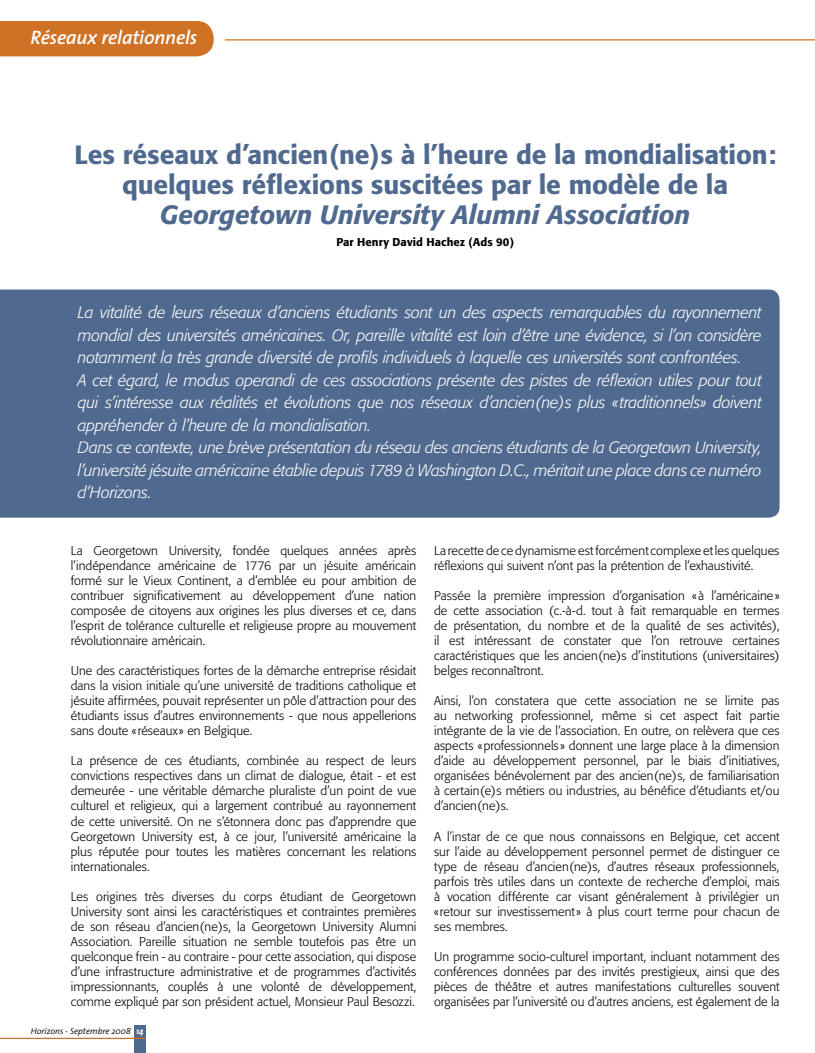
<style>
.page{position:relative;width:815px;height:1053px;background:#fff}
.page>*{position:absolute;margin:0;border:0;box-sizing:border-box;transform-origin:0 0}
.t1{font:500 26.25px/30px "Formata";letter-spacing:-.005em;color:#50698e;text-align:center}
.t2{font:italic 500 26.25px "Formata";color:#50698e}
.t3{font:italic 600 19.5px "The Sans";letter-spacing:-.01em;color:#fff}
.t4{font:italic 300 16.25px/22.5px "Formata";letter-spacing:-.01em;color:#fff}
.t5{font:300 12.5px/15px "Formata";letter-spacing:.005em;color:#000;text-align:justify}
.t6{font:500 11.25px "Formata";letter-spacing:.01em;color:#000}
.t7{font:italic 300 8.75px "The Sans";color:#000}
.s1{font-weight:700;color:#fff}
</style>
<div class="page">
<div style="left:134px;top:1025px;width:11px;height:27px;background:#50698e"></div>
<hr style="left:0;top:1037px;width:146px;height:1px;background:#cf7226">
<div style="left:0;top:289px;width:780px;height:228px;background:#50698e"></div>
<div style="left:0;top:21px;width:214px;height:36px;background:#cf7226"></div>
<hr style="left:225px;top:39px;width:590px;height:1px;background:#cf7226">
<h2 class="t3" style="left:30px;top:22px;width:168px">Réseaux relationnels</h2>
<h1 class="t1" style="left:74px;top:139px;width:703px">Les réseaux d’ancien(ne)s à l’heure de la mondialisation: quelques réflexions suscitées par le modèle de la</h1>
<h1 class="t2" style="left:160px;top:198px;width:532px">Georgetown University Alumni Association</h1>
<p class="t6" style="left:336px;top:235px;width:179px">Par Henry David Hachez (Ads 90)</p>
<p class="t4" style="left:78px;top:301px;width:685px">La vitalité de leurs réseaux d’anciens étudiants sont un des aspects remarquables du rayonnement mondial des universités américaines. Or, pareille vitalité est loin d’être une évidence, si l’on considère notamment la très grande diversité de profils individuels à laquelle ces universités sont confrontées.<br>A cet égard, le modus operandi de ces associations présente des pistes de réflexion utiles pour tout qui s’intéresse aux réalités et évolutions que nos réseaux d’ancien(ne)s plus «traditionnels» doivent appréhender à l’heure de la mondialisation.<br>Dans ce contexte, une brève présentation du réseau des anciens étudiants de la Georgetown University, l’université jésuite américaine établie depuis 1789 à Washington D.C., méritait une place dans ce numéro d’Horizons.</p>
<p class="t5" style="left:71px;top:543px;width:347px">La Georgetown University, fondée quelques années après l’indépendance américaine de 1776 par un jésuite américain formé sur le Vieux Continent, a d’emblée eu pour ambition de contribuer significativement au développement d’une nation composée de citoyens aux origines les plus diverses et ce, dans l’esprit de tolérance culturelle et religieuse propre au mouvement révolutionnaire américain.</p>
<p class="t5" style="left:71px;top:663px;width:347px">Une des caractéristiques fortes de la démarche entreprise résidait dans la vision initiale qu’une université de traditions catholique et jésuite affirmées, pouvait représenter un pôle d’attraction pour des étudiants issus d’autres environnements - que nous appellerions sans doute «réseaux» en Belgique.</p>
<p class="t5" style="left:71px;top:753px;width:347px">La présence de ces étudiants, combinée au respect de leurs convictions respectives dans un climat de dialogue, était - et est demeurée - une véritable démarche pluraliste d’un point de vue culturel et religieux, qui a largement contribué au rayonnement de cette université. On ne s’étonnera donc pas d’apprendre que Georgetown University est, à ce jour, l’université américaine la plus réputée pour toutes les matières concernant les relations internationales.</p>
<p class="t5" style="left:71px;top:888px;width:347px">Les origines très diverses du corps étudiant de Georgetown University sont ainsi les caractéristiques et contraintes premières de son réseau d’ancien(ne)s, la Georgetown University Alumni Association. Pareille situation ne semble toutefois pas être un quelconque frein - au contraire - pour cette association, qui dispose d’une infrastructure administrative et de programmes d’activités impressionnants, couplés à une volonté de développement, comme expliqué par son président actuel, Monsieur Paul Besozzi.</p>
<p class="t7" style="left:31px;top:1023px;width:114px">Horizons - Septembre 2008 <span class="s1">14</span></p>
<p class="t5" style="left:434px;top:543px;width:347px">La recette de ce dynamisme est forcément complexe et les quelques réflexions qui suivent n’ont pas la prétention de l’exhaustivité.</p>
<p class="t5" style="left:434px;top:588px;width:347px">Passée la première impression d’organisation «à l’américaine» de cette association (c.-à-d. tout à fait remarquable en termes de présentation, du nombre et de la qualité de ses activités), il est intéressant de constater que l’on retrouve certaines caractéristiques que les ancien(ne)s d’institutions (universitaires) belges reconnaîtront.</p>
<p class="t5" style="left:434px;top:693px;width:347px">Ainsi, l’on constatera que cette association ne se limite pas au networking professionnel, même si cet aspect fait partie intégrante de la vie de l’association. En outre, on relèvera que ces aspects «professionnels» donnent une large place à la dimension d’aide au développement personnel, par le biais d’initiatives, organisées bénévolement par des ancien(ne)s, de familiarisation à certain(e)s métiers ou industries, au bénéfice d’étudiants et/ou d’ancien(ne)s.</p>
<p class="t5" style="left:434px;top:828px;width:347px">A l’instar de ce que nous connaissons en Belgique, cet accent sur l’aide au développement personnel permet de distinguer ce type de réseau d’ancien(ne)s, d’autres réseaux professionnels, parfois très utiles dans un contexte de recherche d’emploi, mais à vocation différente car visant généralement à privilégier un «retour sur investissement» à plus court terme pour chacun de ses membres.</p>
<p class="t5" style="left:434px;top:948px;width:347px">Un programme socio-culturel important, incluant notamment des conférences données par des invités prestigieux, ainsi que des pièces de théâtre et autres manifestations culturelles souvent organisées par l’université ou d’autres anciens, est également de la</p>
</div>
